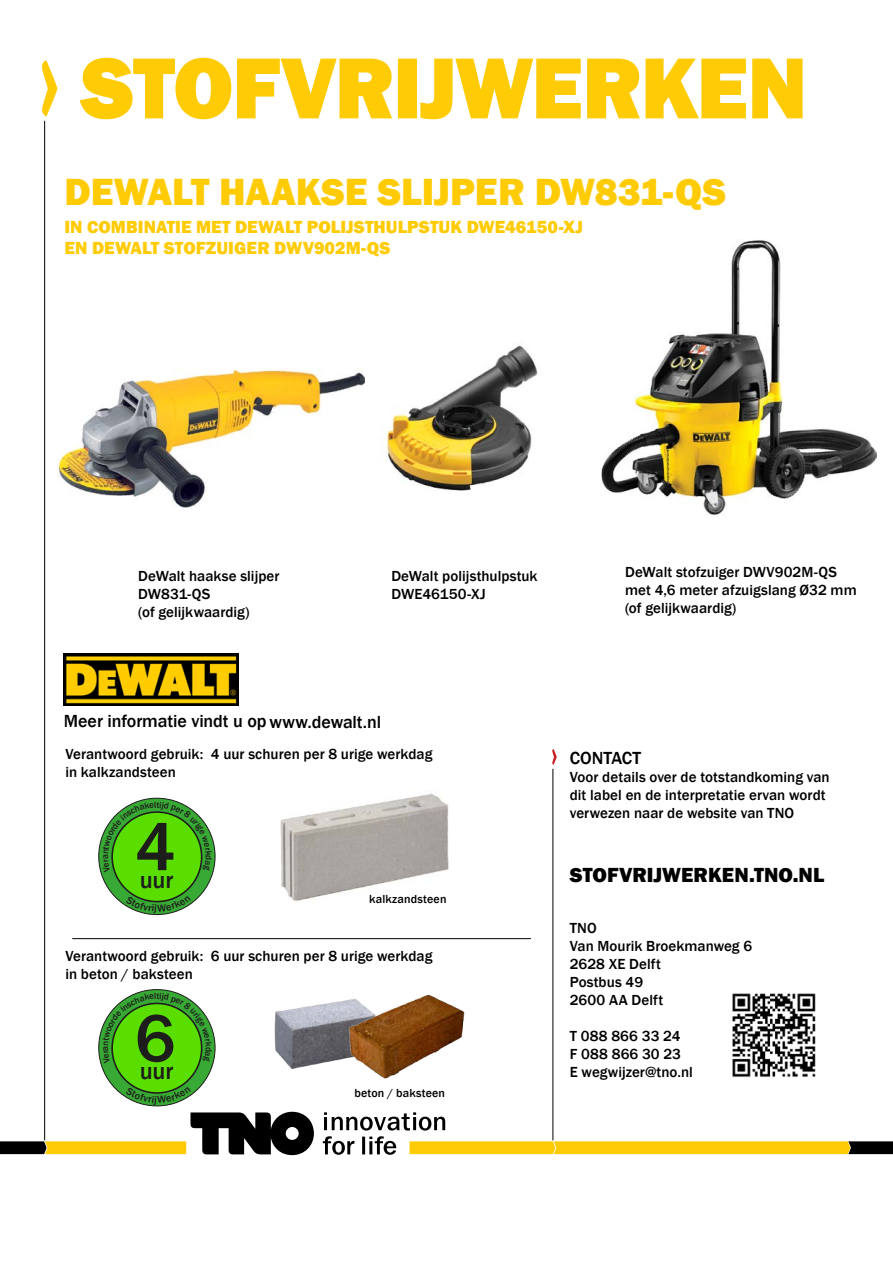
<style>
.page{position:relative;width:893px;height:1263px;background:#fff}
.page>*{position:absolute;margin:0;border:0;box-sizing:border-box;transform-origin:0 0}
.t1{font:500 69.45px "Franklin Gothic";color:#1d1d1b}
.t2{font:44.25px "Myriad Pro";color:#1d1d1b}
.t3{font:800 39px "Franklin Gothic";letter-spacing:-.005em;color:#ffcb05}
.t4{font:500 24px "Franklin Gothic";color:#1d1d1b}
.t5{font:800 21px "Franklin Gothic";color:#000}
.t6{font:800 18px/21.6px "Franklin Gothic";letter-spacing:.005em;color:#ffcb05}
.t7{font:500 18px "Franklin Gothic";letter-spacing:-.005em;color:#000}
.t8{font:15.15px "Myriad Pro";color:#1d1d1b}
.t9{font:500 15px/18px "Franklin Gothic";letter-spacing:.005em;color:#000}
.t10{font:500 12px "Franklin Gothic";letter-spacing:.015em;color:#000}
</style>
<div class="page">
<svg style="left:45px;top:702px;width:1px;height:12px"></svg>
<hr style="left:44px;top:121px;width:1px;height:1019px;background:#000">
<hr style="left:553px;top:769px;width:1px;height:371px;background:#000">
<svg style="left:552px;top:749px;width:5px;height:16px"></svg>
<img style="left:280px;top:793px;width:169px;height:108px">
<hr style="left:72px;top:938px;width:459px;height:1px;background:#000">
<img style="left:274px;top:1000px;width:70px;height:69px">
<img style="left:344px;top:994px;width:121px;height:85px">
<svg style="left:79px;top:57px;width:724px;height:63px"></svg>
<svg style="left:42px;top:60px;width:15px;height:57px"></svg>
<img style="left:64px;top:654px;width:174px;height:52px">
<img style="left:601px;top:240px;width:276px;height:275px">
<img style="left:57px;top:369px;width:307px;height:139px">
<svg style="left:99px;top:798px;width:116px;height:116px"></svg>
<div style="left:112px;top:812px;width:90px;height:89px;background:#5ade00;border-radius:50%"></div>
<svg style="left:99px;top:989px;width:116px;height:117px"></svg>
<div style="left:112px;top:1003px;width:90px;height:90px;background:#5ade00;border-radius:50%"></div>
<img style="left:732px;top:993px;width:84px;height:84px">
<img style="left:380px;top:345px;width:158px;height:146px">
<svg style="left:103px;top:801px;width:109px;height:71px"></svg>
<svg style="left:125px;top:895px;width:66px;height:18px"></svg>
<svg style="left:103px;top:993px;width:109px;height:71px"></svg>
<svg style="left:0;top:1087px;width:893px;height:69px"></svg>
<h3 class="t3" style="left:64px;top:166px;width:663px">DEWALT HAAKSE SLIJPER DW831-QS</h3>
<p class="t6" style="left:64px;top:216px;width:520px">IN COMBINATIE MET DEWALT POLIJSTHULPSTUK DWE46150-XJ<br>EN DEWALT STOFZUIGER DWV902M-QS</p>
<p class="t9" style="left:138px;top:567px;width:143px">DeWalt haakse slijper<br>DW831-QS<br>(of gelijkwaardig)</p>
<p class="t9" style="left:625px;top:563px;width:233px">DeWalt stofzuiger DWV902M-QS met 4,6 meter afzuigslang Ø32 mm (of gelijkwaardig)</p>
<p class="t9" style="left:391px;top:567px;width:148px">DeWalt polijsthulpstuk<br>DWE46150-XJ</p>
<p class="t7" style="left:64px;top:710px;width:319px">Meer informatie vindt u op www.dewalt.nl</p>
<p class="t9" style="left:65px;top:745px;width:369px">Verantwoord gebruik: 4 uur schuren per 8 urige werkdag in kalkzandsteen</p>
<h1 class="t1" style="left:135px;top:804px;width:42px">4</h1>
<h3 class="t4" style="left:140px;top:865px;width:35px">uur</h3>
<h2 class="t2" style="left:146px;top:825px;width:24px">8</h2>
<p class="t8" style="left:146px;top:865px;width:23px">uur</p>
<p class="t10" style="left:369px;top:891px;width:79px">kalkzandsteen</p>
<p class="t9" style="left:65px;top:947px;width:369px">Verantwoord gebruik: 6 uur schuren per 8 urige werkdag in beton / baksteen</p>
<h1 class="t1" style="left:135px;top:995px;width:42px">6</h1>
<h3 class="t4" style="left:140px;top:1056px;width:35px">uur</h3>
<h2 class="t2" style="left:146px;top:1016px;width:24px">8</h2>
<p class="t8" style="left:146px;top:1056px;width:23px">uur</p>
<p class="t10" style="left:354px;top:1086px;width:92px">beton / baksteen</p>
<p class="t7" style="left:570px;top:747px;width:73px">CONTACT</p>
<p class="t9" style="left:570px;top:768px;width:261px">Voor details over de totstandkoming van dit label en de interpretatie ervan wordt verwezen naar de website van TNO</p>
<h3 class="t5" style="left:570px;top:861px;width:256px">STOFVRIJWERKEN.TNO.NL</h3>
<p class="t9" style="left:570px;top:919px;width:184px">TNO<br>Van Mourik Broekmanweg 6<br>2628 XE Delft<br>Postbus 49<br>2600 AA Delft</p>
<p class="t9" style="left:570px;top:1027px;width:125px">T 088 866 33 24<br>F 088 866 30 23<br>E wegwijzer@tno.nl</p>
</div>
